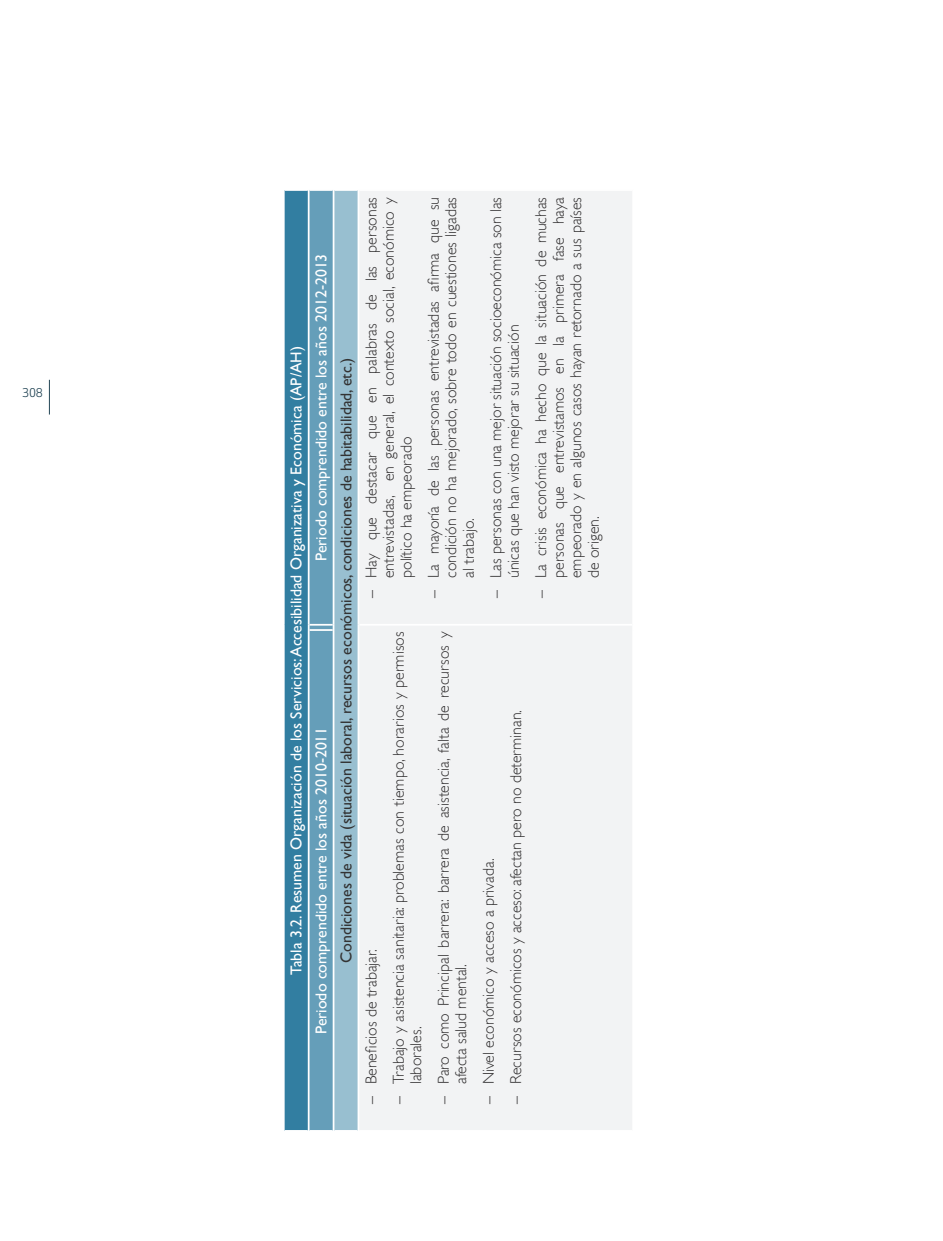
<style>
.page{position:relative;width:943px;height:1241px;background:#fff}
.page>*{position:absolute;margin:0;border:0;box-sizing:border-box;transform-origin:0 0}
.t1{font:300 15.75px/17.5px "Gill Sans";color:#312f30}
.CUERPO_TABLA_Gill{font:15.75px "Gill Sans";color:#fff}
.t2{font:15.75px "Gill Sans";color:#333}
.t3{font:14px "Lekton";color:#234555}
</style>
<div class="page">
<hr style="left:49px;top:380px;width:1px;height:34px;background:#234555">
<div style="left:284px;top:190px;width:25px;height:940px;background:#327ea1"></div>
<div style="left:333px;top:190px;width:25px;height:940px;background:#98bfd0"></div>
<div style="left:360px;top:191px;width:272px;height:938px;background:#f2f3f4"></div>
<hr style="left:283px;top:630px;width:2px;height:501px;background:#fff">
<hr style="left:285px;top:1129px;width:23px;height:2px;background:#fff">
<hr style="left:283px;top:189px;width:2px;height:435px;background:#fff">
<hr style="left:285px;top:189px;width:23px;height:2px;background:#fff">
<svg style="left:308px;top:190px;width:26px;height:940px;background:#73a6bf"></svg>
<hr style="left:333px;top:189px;width:1px;height:435px;background:#fff">
<hr style="left:334px;top:1129px;width:23px;height:2px;background:#fff">
<hr style="left:334px;top:189px;width:23px;height:2px;background:#fff">
<hr style="left:357px;top:630px;width:2px;height:501px;background:#fff">
<hr style="left:357px;top:189px;width:2px;height:435px;background:#fff">
<hr style="left:359px;top:623px;width:273px;height:2px;background:#fff">
<p class="t3" style="left:22px;top:383px;width:22px">308</p>
<p class="CUERPO_TABLA_Gill" style="left:287px;top:974px;width:630px;rotate:-90deg">Tabla 3.2. Resumen Organización de los Servicios: Accesibilidad Organizativa y Económica (AP/AH)</p>
<p class="CUERPO_TABLA_Gill" style="left:312px;top:561px;width:309px;rotate:-90deg">Periodo comprendido entre los años 2012-2013</p>
<p class="CUERPO_TABLA_Gill" style="left:312px;top:1033px;width:309px;rotate:-90deg">Periodo comprendido entre los años 2010-2011</p>
<p class="t2" style="left:337px;top:963px;width:607px;rotate:-90deg">Condiciones de vida (situación laboral, recursos económicos, condiciones de habitabilidad, etc.)</p>
<p class="t1" style="left:362px;top:578px;width:382px;text-align:justify;text-indent:-20px;rotate:-90deg">– Hay que destacar que en palabras de las personas entrevistadas, en general, el contexto social, económico y político ha empeorado</p>
<p class="t1" style="left:424px;top:578px;width:382px;text-align:justify;text-indent:-20px;rotate:-90deg">– La mayoría de las personas entrevistadas afirma que su condición no ha mejorado, sobre todo en cuestiones ligadas al trabajo.</p>
<p class="t1" style="left:487px;top:578px;width:382px;text-indent:-20px;rotate:-90deg">– Las personas con una mejor situación socioeconómica son las únicas que han visto mejorar su situación</p>
<p class="t1" style="left:532px;top:578px;width:382px;text-align:justify;text-indent:-20px;rotate:-90deg">– La crisis económica ha hecho que la situación de muchas personas que entrevistamos en la primera fase haya empeorado y en algunos casos hayan retornado a sus países de origen.</p>
<p class="t1" style="left:362px;top:1103px;width:156px;rotate:-90deg">– Beneficios de trabajar.</p>
<p class="t1" style="left:389px;top:1083px;width:454px;text-indent:-20px;rotate:-90deg">– Trabajo y asistencia sanitaria: problemas con tiempo, horarios y permisos laborales.</p>
<p class="t1" style="left:434px;top:1083px;width:454px;text-indent:-20px;rotate:-90deg">– Paro como Principal barrera: barrera de asistencia, falta de recursos y afecta salud mental.</p>
<p class="t1" style="left:479px;top:1103px;width:247px;rotate:-90deg">– Nivel económico y acceso a privada.</p>
<p class="t1" style="left:507px;top:1103px;width:395px;rotate:-90deg">– Recursos económicos y acceso: afectan pero no determinan.</p>
</div>
